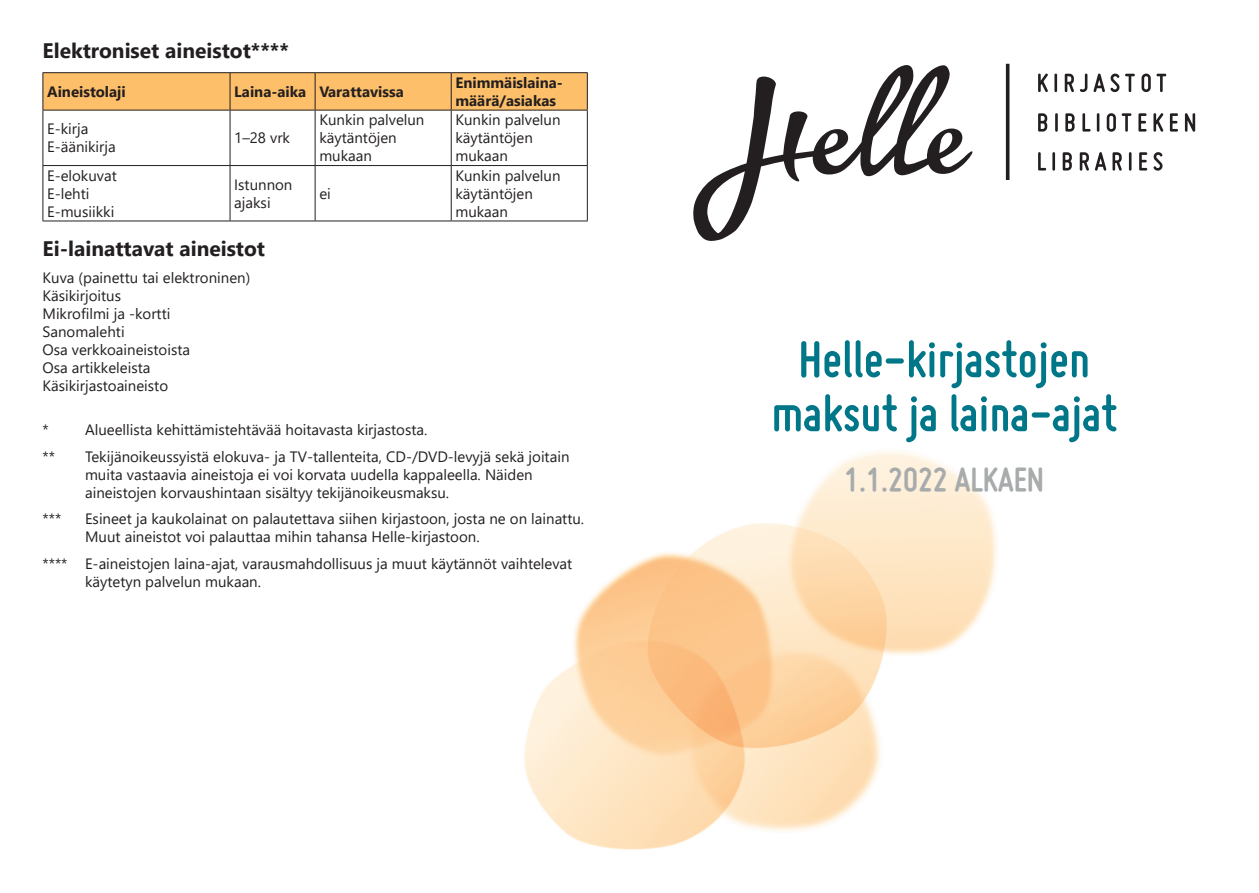
<style>
.page{position:relative;width:1259px;height:893px;background:#fff}
.page>*{position:absolute;margin:0;border:0;box-sizing:border-box;transform-origin:0 0}
.t1{font:700 54px/54px "Miso";color:#007689;text-align:center}
.t2{font:700 36px "Miso";color:#a8abac}
.t3{font:700 21px "Segoe UI";color:#231f20}
.t4{font:15px/18px "Segoe UI";color:#231f20}
.t5{font:700 15px/18px "Segoe UI";color:#231f20}
</style>
<div class="page">
<img style="left:42px;top:63px;width:1154px;height:787px">
<div style="left:44px;top:73px;width:543px;height:37px;background:#fdbf69"></div>
<hr style="left:43px;top:72px;width:187px;height:1px;background:#231f20">
<hr style="left:43px;top:73px;width:1px;height:37px;background:#231f20">
<hr style="left:230px;top:72px;width:85px;height:1px;background:#231f20">
<hr style="left:230px;top:73px;width:1px;height:37px;background:#231f20">
<hr style="left:315px;top:72px;width:136px;height:1px;background:#231f20">
<hr style="left:315px;top:73px;width:1px;height:37px;background:#231f20">
<hr style="left:451px;top:72px;width:137px;height:1px;background:#231f20">
<hr style="left:451px;top:73px;width:1px;height:37px;background:#231f20">
<hr style="left:587px;top:73px;width:1px;height:37px;background:#231f20">
<hr style="left:43px;top:110px;width:187px;height:1px;background:#231f20">
<hr style="left:43px;top:110px;width:1px;height:55px;background:#231f20">
<hr style="left:230px;top:110px;width:85px;height:1px;background:#231f20">
<hr style="left:230px;top:110px;width:1px;height:55px;background:#231f20">
<hr style="left:315px;top:110px;width:136px;height:1px;background:#231f20">
<hr style="left:315px;top:110px;width:1px;height:55px;background:#231f20">
<hr style="left:451px;top:110px;width:137px;height:1px;background:#231f20">
<hr style="left:451px;top:110px;width:1px;height:55px;background:#231f20">
<hr style="left:587px;top:110px;width:1px;height:55px;background:#231f20">
<hr style="left:43px;top:165px;width:187px;height:1px;background:#231f20">
<hr style="left:43px;top:166px;width:1px;height:55px;background:#231f20">
<hr style="left:230px;top:165px;width:85px;height:1px;background:#231f20">
<hr style="left:230px;top:166px;width:1px;height:55px;background:#231f20">
<hr style="left:315px;top:165px;width:136px;height:1px;background:#231f20">
<hr style="left:315px;top:166px;width:1px;height:55px;background:#231f20">
<hr style="left:451px;top:165px;width:137px;height:1px;background:#231f20">
<hr style="left:451px;top:166px;width:1px;height:55px;background:#231f20">
<hr style="left:587px;top:166px;width:1px;height:55px;background:#231f20">
<hr style="left:43px;top:221px;width:187px;height:1px;background:#231f20">
<hr style="left:230px;top:221px;width:85px;height:1px;background:#231f20">
<hr style="left:315px;top:221px;width:136px;height:1px;background:#231f20">
<hr style="left:451px;top:221px;width:137px;height:1px;background:#231f20">
<svg style="left:693px;top:64px;width:502px;height:179px"></svg>
<h3 class="t3" style="left:43px;top:31px;width:248px">Elektroniset aineistot****</h3>
<p class="t5" style="left:47px;top:81px;width:80px">Aineistolaji</p>
<p class="t5" style="left:234px;top:81px;width:171px">Laina-aika Varattavissa</p>
<p class="t5" style="left:455px;top:72px;width:107px">Enimmäislaina&shy;määrä/asiakas</p>
<p class="t4" style="left:47px;top:119px;width:70px">E-kirja<br>E-äänikirja</p>
<p class="t4" style="left:234px;top:128px;width:57px">1–28 vrk</p>
<p class="t4" style="left:319px;top:110px;width:107px">Kunkin palvelun käytäntöjen mukaan</p>
<p class="t4" style="left:455px;top:110px;width:107px">Kunkin palvelun käytäntöjen mukaan</p>
<p class="t4" style="left:47px;top:165px;width:71px">E-elokuvat<br>E-lehti<br>E-musiikki</p>
<p class="t4" style="left:234px;top:174px;width:60px">Istunnon ajaksi</p>
<p class="t4" style="left:319px;top:183px;width:13px">ei</p>
<p class="t4" style="left:455px;top:165px;width:107px">Kunkin palvelun käytäntöjen mukaan</p>
<h3 class="t3" style="left:43px;top:229px;width:224px">Ei-lainattavat aineistot</h3>
<p class="t4" style="left:43px;top:267px;width:209px">Kuva (painettu tai elektroninen)<br>Käsikirjoitus<br>Mikrofilmi ja -kortti<br>Sanomalehti<br>Osa verkkoaineistoista<br>Osa artikkeleista<br>Käsikirjastoaineisto</p>
<p class="t4" style="left:43px;top:420px;width:8px">*</p>
<p class="t4" style="left:85px;top:420px;width:344px">Alueellista kehittämistehtävää hoitavasta kirjastosta.</p>
<p class="t4" style="left:43px;top:446px;width:14px">**</p>
<p class="t4" style="left:85px;top:446px;width:486px">Tekijänoikeussyistä elokuva- ja TV-tallenteita, CD-/DVD-levyjä sekä joitain muita vastaavia aineistoja ei voi korvata uudella kappaleella. Näiden aineistojen korvaushintaan sisältyy tekijänoikeusmaksu.</p>
<p class="t4" style="left:43px;top:509px;width:20px">***</p>
<p class="t4" style="left:85px;top:509px;width:500px">Esineet ja kaukolainat on palautettava siihen kirjastoon, josta ne on lainattu.<br>Muut aineistot voi palauttaa mihin tahansa Helle-kirjastoon.</p>
<p class="t4" style="left:85px;top:553px;width:489px;text-indent:-43px">**** E-aineistojen laina-ajat, varausmahdollisuus ja muut käytännöt vaihtelevat käytetyn palvelun mukaan.</p>
<h1 class="t1" style="left:771px;top:332px;width:347px">Helle-kirjastojen maksut ja laina-ajat</h1>
<h2 class="t2" style="left:844px;top:459px;width:201px">1.1.2022 ALKAEN</h2>
</div>
